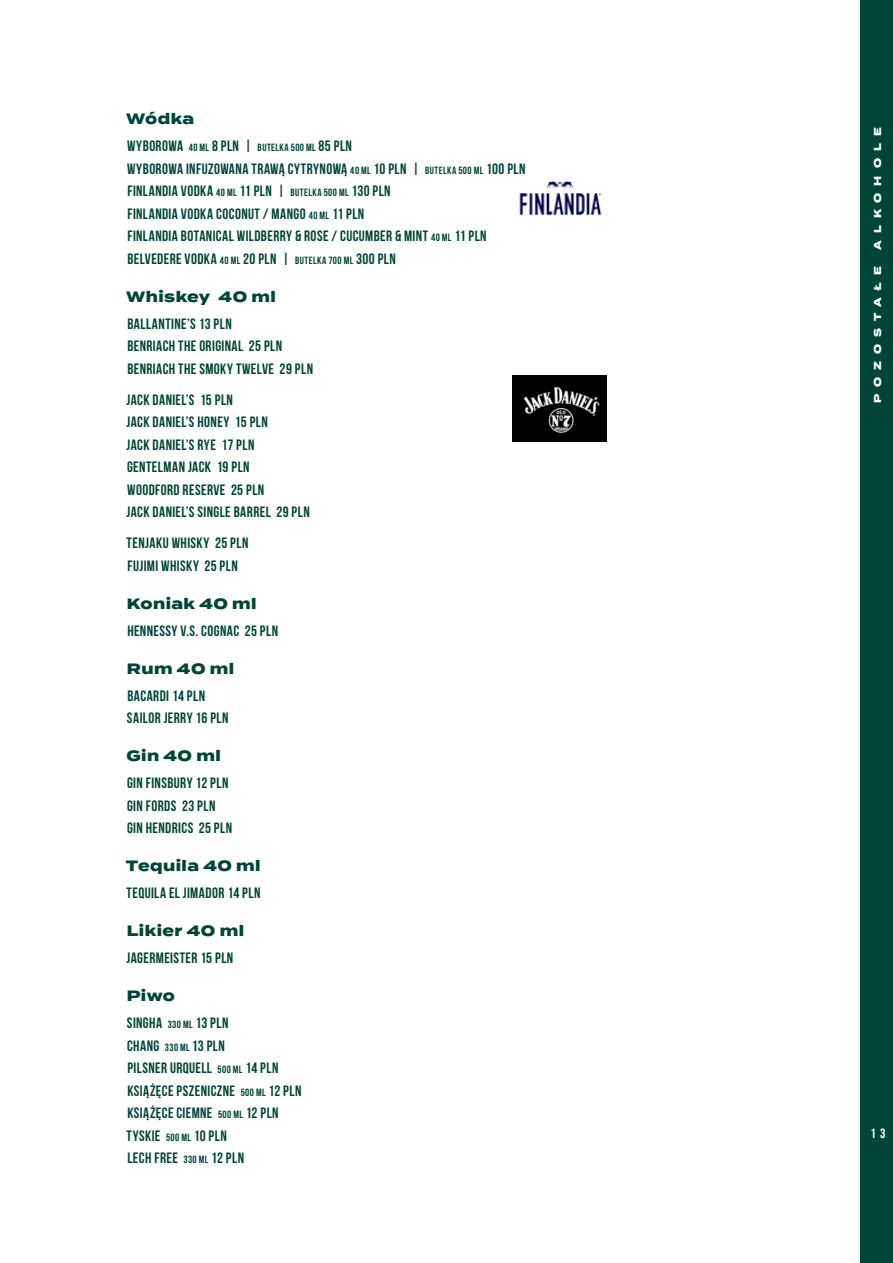
<style>
.page{position:relative;width:893px;height:1263px;background:#fff}
.page>*{position:absolute;margin:0;border:0;box-sizing:border-box;transform-origin:0 0}
.t1{font:700 15px/22.5px "Bebas Neue";letter-spacing:.03em;color:#004538}
.t2{font:800 15px "Termina";letter-spacing:.03em;color:#004538}
.t3{font:13.5px "Bebas Neue";color:#fff}
.t4{font:800 10.05px "Termina";letter-spacing:.7em;color:#fff}
.s1{font-size:10.5px}
</style>
<div class="page">
<div style="left:861px;top:0;width:32px;height:1263px;background:#004538"></div>
<div style="left:512px;top:375px;width:95px;height:66px;background:#000"></div>
<img style="left:523px;top:387px;width:77px;height:47px">
<img style="left:519px;top:181px;width:83px;height:35px">
<p class="t2" style="left:126px;top:108px;width:70px">Wódka</p>
<p class="t1" style="left:127px;top:134px;width:400px">WYBOROWA <span class="s1">40 ML</span> 8 PLN | <span class="s1">BUTELKA 500 ML</span> 85 PLN<br>WYBOROWA INFUZOWANA TRAWĄ CYTRYNOWĄ <span class="s1">40 ML</span> 10 PLN | <span class="s1">BUTELKA 500 ML</span> 100 PLN FINLANDIA VODKA <span class="s1">40 ML</span> 11 PLN | <span class="s1">BUTELKA 500 ML</span> 130 PLN<br>FINLANDIA VODKA COCONUT / MANGO <span class="s1">40 ML</span> 11 PLN<br>FINLANDIA BOTANICAL WILDBERRY &amp; ROSE / CUCUMBER &amp; MINT <span class="s1">40 ML</span> 11 PLN BELVEDERE VODKA <span class="s1">40 ML</span> 20 PLN | <span class="s1">BUTELKA 700 ML</span> 300 PLN</p>
<p class="t2" style="left:126px;top:285px;width:151px">Whiskey 40 ml</p>
<p class="t1" style="left:127px;top:312px;width:187px">BALLANTINE’S 13 PLN<br>BENRIACH THE ORIGINAL 25 PLN<br>BENRIACH THE SMOKY TWELVE 29 PLN</p>
<p class="t1" style="left:127px;top:388px;width:185px">JACK DANIEL’S 15 PLN<br>JACK DANIEL’S HONEY 15 PLN<br>JACK DANIEL’S RYE 17 PLN<br>GENTELMAN JACK 19 PLN<br>WOODFORD RESERVE 25 PLN<br>JACK DANIEL’S SINGLE BARREL 29 PLN</p>
<p class="t1" style="left:127px;top:531px;width:123px">TENJAKU WHISKY 25 PLN<br>FUJIMI WHISKY 25 PLN</p>
<p class="t2" style="left:127px;top:592px;width:131px">Koniak 40 ml</p>
<p class="t1" style="left:127px;top:619px;width:152px">HENNESSY V.S. COGNAC 25 PLN</p>
<p class="t2" style="left:127px;top:657px;width:109px">Rum 40 ml</p>
<p class="t1" style="left:127px;top:684px;width:103px">BACARDI 14 PLN<br>SAILOR JERRY 16 PLN</p>
<p class="t2" style="left:126px;top:745px;width:96px">Gin 40 ml</p>
<p class="t1" style="left:127px;top:771px;width:107px">GIN FINSBURY 12 PLN<br>GIN FORDS 23 PLN<br>GIN HENDRICS 25 PLN</p>
<p class="t2" style="left:126px;top:855px;width:136px">Tequila 40 ml</p>
<p class="t1" style="left:127px;top:881px;width:135px">TEQUILA EL JIMADOR 14 PLN</p>
<p class="t2" style="left:127px;top:920px;width:119px">Likier 40 ml</p>
<p class="t1" style="left:127px;top:946px;width:108px">JAGERMEISTER 15 PLN</p>
<p class="t2" style="left:127px;top:985px;width:50px">Piwo</p>
<p class="t1" style="left:127px;top:1011px;width:176px">SINGHA <span class="s1">330 ML</span> 13 PLN<br>CHANG <span class="s1">330 ML</span> 13 PLN<br>PILSNER URQUELL <span class="s1">500 ML</span> 14 PLN<br>KSIĄŻĘCE PSZENICZNE <span class="s1">500 ML</span> 12 PLN<br>KSIĄŻĘCE CIEMNE <span class="s1">500 ML</span> 12 PLN<br>TYSKIE <span class="s1">500 ML</span> 10 PLN<br>LECH FREE <span class="s1">330 ML</span> 12 PLN</p>
<p class="t4" style="left:870px;top:250px;width:124px;rotate:-90deg">ALKOHOLE</p>
<p class="t4" style="left:870px;top:403px;width:139px;rotate:-90deg">POZOSTAŁE</p>
<p class="t3" style="left:870px;top:1125px;width:16px">1 3</p>
</div>
